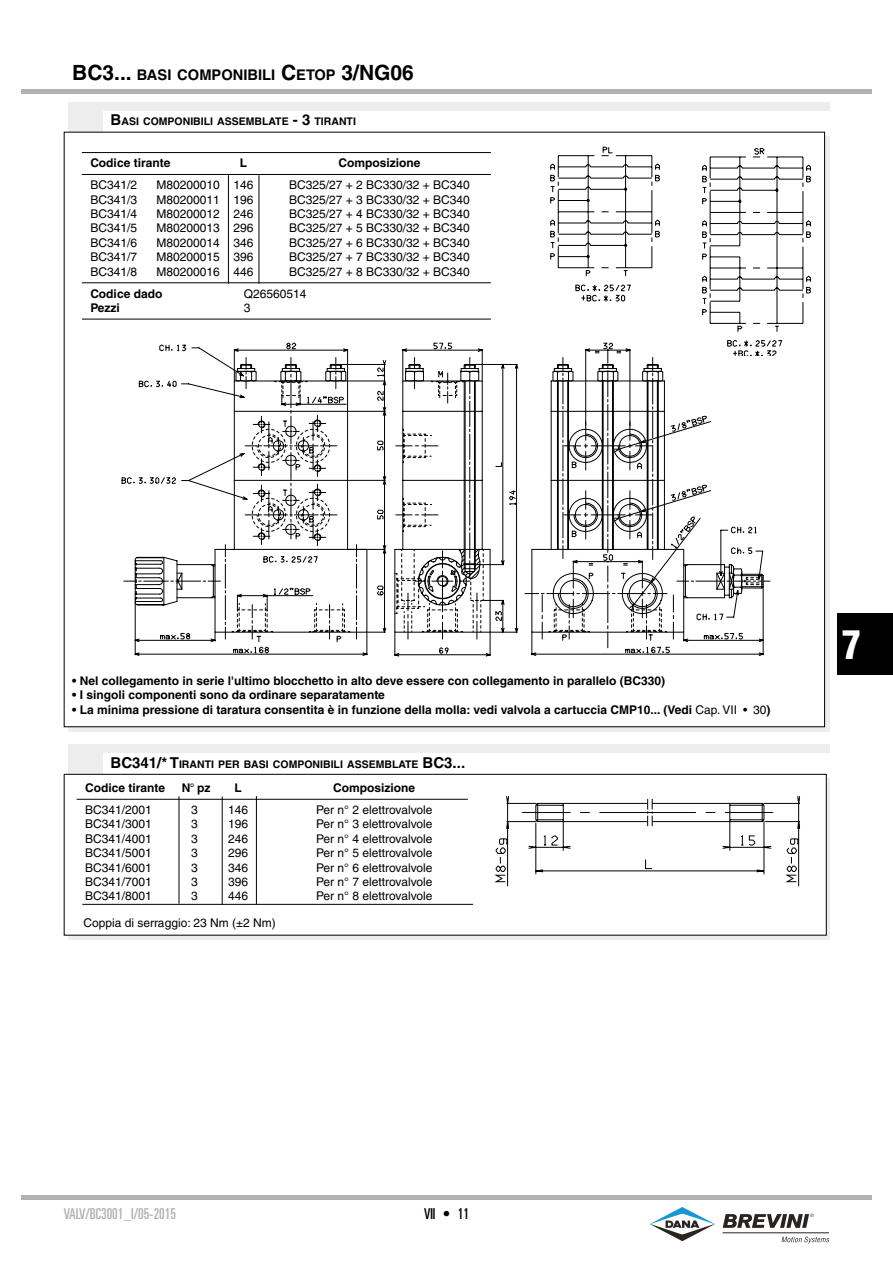
<style>
.page{position:relative;width:893px;height:1263px;background:#fff}
.page>*{position:absolute;margin:0;border:0;box-sizing:border-box;transform-origin:0 0}
.t1{font:900 condensed 39px "Helvetica";color:#fff}
.t2{font:ultra-condensed 15px "Univers";color:#b3b2b2}
.t3{font:ultra-condensed 15px "Univers";color:#000}
.t4{font:700 14.7px "Helvetica";color:#000}
.t5{font:12px "Helvetica";color:#000}
.t6{font:700 12px "Helvetica";color:#000}
.t7{font:700 10.5px "Helvetica";color:#000}
.t8{font:300 4.65px "Helvetica Neue";color:#2b2422}
.s1{font-size:21px}
.s2{font-size:15px}
.s3{font-weight:400}
</style>
<div class="page">
<hr style="left:21px;top:1195px;width:851px;height:4px;background:#b3b2b2">
<div style="left:21px;top:89px;width:851px;height:5px;background:#b3b2b2"></div>
<div style="left:838px;top:613px;width:55px;height:61px;background:#000"></div>
<div style="left:68px;top:744px;width:761px;height:9px;background:#ededed"></div>
<div style="left:68px;top:744px;width:34px;height:30px;background:#ededed"></div>
<div style="left:68px;top:778px;width:761px;height:162px;background:linear-gradient(to right,#ededed,#ededed)"></div>
<div style="left:64px;top:774px;width:762px;height:161px;background:#fff"></div>
<div style="left:64px;top:774px;width:763px;height:161px;border:1px solid #000"></div>
<svg style="left:495px;top:796px;width:305px;height:90px"></svg>
<hr style="left:222px;top:796px;width:1px;height:109px;background:#000">
<hr style="left:256px;top:796px;width:1px;height:108px;background:#000">
<hr style="left:179px;top:796px;width:1px;height:108px;background:#000">
<div style="left:68px;top:102px;width:761px;height:9px;background:#ededed"></div>
<div style="left:68px;top:102px;width:34px;height:30px;background:#ededed"></div>
<svg style="left:124px;top:147px;width:687px;height:509px"></svg>
<hr style="left:228px;top:175px;width:1px;height:109px;background:#000">
<hr style="left:259px;top:175px;width:1px;height:109px;background:#000">
<hr style="left:82px;top:904px;width:391px;height:1px;background:#000">
<hr style="left:77px;top:799px;width:391px;height:1px;background:#000">
<hr style="left:82px;top:152px;width:409px;height:1px;background:#000">
<hr style="left:82px;top:174px;width:409px;height:1px;background:#000">
<hr style="left:82px;top:282px;width:409px;height:1px;background:#000">
<hr style="left:82px;top:319px;width:409px;height:1px;background:#000">
<svg style="left:650px;top:1207px;width:65px;height:35px"></svg>
<svg style="left:781px;top:1236px;width:48px;height:7px"></svg>
<svg style="left:723px;top:1214px;width:86px;height:14px"></svg>
<hr style="left:723px;top:1232px;width:106px;height:1px;background:#2a2421">
<p class="t4" style="left:72px;top:66px;width:343px"><span class="s1">BC3...</span> BASI COMPONIBI LI <span class="s1">C</span>ETOP <span class="s1">3/NG06</span></p>
<p class="t7" style="left:111px;top:115px;width:245px"><span class="s2">B</span>ASI COMPONIBI LI ASSEMBLATE <span class="s2">- 3</span> TIRANTI</p>
<p class="t6" style="left:90px;top:156px;width:82px">Codice tirante</p>
<p class="t6" style="left:240px;top:156px;width:9px">L</p>
<p class="t6" style="left:339px;top:156px;width:84px">Composizione</p>
<p class="t5" style="left:90px;top:178px;width:48px">BC341/2</p>
<p class="t5" style="left:156px;top:178px;width:98px">M80200010 146</p>
<p class="t5" style="left:289px;top:178px;width:182px">BC325/27 + 2 BC330/32 + BC340</p>
<p class="t5" style="left:90px;top:192px;width:48px">BC341/3</p>
<p class="t5" style="left:156px;top:192px;width:98px">M80200011 196</p>
<p class="t5" style="left:289px;top:192px;width:182px">BC325/27 + 3 BC330/32 + BC340</p>
<p class="t5" style="left:90px;top:207px;width:48px">BC341/4</p>
<p class="t5" style="left:156px;top:207px;width:98px">M80200012 246</p>
<p class="t5" style="left:289px;top:207px;width:182px">BC325/27 + 4 BC330/32 + BC340</p>
<p class="t5" style="left:90px;top:221px;width:48px">BC341/5</p>
<p class="t5" style="left:156px;top:221px;width:98px">M80200013 296</p>
<p class="t5" style="left:289px;top:221px;width:182px">BC325/27 + 5 BC330/32 + BC340</p>
<p class="t5" style="left:90px;top:236px;width:48px">BC341/6</p>
<p class="t5" style="left:156px;top:236px;width:98px">M80200014 346</p>
<p class="t5" style="left:289px;top:236px;width:182px">BC325/27 + 6 BC330/32 + BC340</p>
<p class="t5" style="left:90px;top:250px;width:48px">BC341/7</p>
<p class="t5" style="left:156px;top:250px;width:98px">M80200015 396</p>
<p class="t5" style="left:289px;top:250px;width:182px">BC325/27 + 7 BC330/32 + BC340</p>
<p class="t5" style="left:90px;top:264px;width:48px">BC341/8</p>
<p class="t5" style="left:156px;top:264px;width:98px">M80200016 446</p>
<p class="t5" style="left:289px;top:264px;width:182px">BC325/27 + 8 BC330/32 + BC340</p>
<p class="t6" style="left:90px;top:286px;width:74px">Codice dado</p>
<p class="t5" style="left:244px;top:286px;width:64px">Q26560514</p>
<p class="t6" style="left:90px;top:300px;width:31px">Pezzi</p>
<p class="t5" style="left:244px;top:301px;width:8px">3</p>
<p class="t6" style="left:72px;top:673px;width:594px">• Nel collegamento in serie l'ultimo blocchetto in alto deve essere con collegamento in parallelo (BC330)</p>
<p class="t6" style="left:72px;top:688px;width:314px">• I singoli componenti sono da ordinare separatamente</p>
<p class="t6" style="left:72px;top:702px;width:700px">• La minima pressione di taratura consentita è in funzione della molla: vedi valvola a cartuccia CMP10... (Vedi <span class="s3">Cap. VII • 30</span>)</p>
<p class="t7" style="left:111px;top:757px;width:356px"><span class="s2">BC341/* T</span>IRANTI PER BASI COMPONIBI LI ASSEMBLATE <span class="s2">BC3...</span></p>
<p class="t6" style="left:85px;top:781px;width:82px">Codice tirante</p>
<p class="t6" style="left:182px;top:781px;width:30px">N° pz</p>
<p class="t6" style="left:234px;top:781px;width:9px">L</p>
<p class="t6" style="left:333px;top:781px;width:84px">Composizione</p>
<p class="t5" style="left:85px;top:803px;width:68px">BC341/2001</p>
<p class="t5" style="left:191px;top:803px;width:8px">3</p>
<p class="t5" style="left:228px;top:803px;width:22px">146</p>
<p class="t5" style="left:316px;top:803px;width:118px">Per n° 2 elettrovalvole</p>
<p class="t5" style="left:85px;top:817px;width:68px">BC341/3001</p>
<p class="t5" style="left:191px;top:817px;width:8px">3</p>
<p class="t5" style="left:228px;top:817px;width:22px">196</p>
<p class="t5" style="left:316px;top:817px;width:118px">Per n° 3 elettrovalvole</p>
<p class="t5" style="left:85px;top:832px;width:68px">BC341/4001</p>
<p class="t5" style="left:191px;top:832px;width:8px">3</p>
<p class="t5" style="left:228px;top:832px;width:22px">246</p>
<p class="t5" style="left:316px;top:832px;width:118px">Per n° 4 elettrovalvole</p>
<p class="t5" style="left:85px;top:846px;width:68px">BC341/5001</p>
<p class="t5" style="left:191px;top:846px;width:8px">3</p>
<p class="t5" style="left:228px;top:846px;width:22px">296</p>
<p class="t5" style="left:316px;top:846px;width:118px">Per n° 5 elettrovalvole</p>
<p class="t5" style="left:85px;top:860px;width:68px">BC341/6001</p>
<p class="t5" style="left:191px;top:860px;width:8px">3</p>
<p class="t5" style="left:228px;top:860px;width:22px">346</p>
<p class="t5" style="left:316px;top:860px;width:118px">Per n° 6 elettrovalvole</p>
<p class="t5" style="left:85px;top:875px;width:68px">BC341/7001</p>
<p class="t5" style="left:191px;top:875px;width:8px">3</p>
<p class="t5" style="left:228px;top:875px;width:22px">396</p>
<p class="t5" style="left:316px;top:875px;width:118px">Per n° 7 elettrovalvole</p>
<p class="t5" style="left:85px;top:889px;width:68px">BC341/8001</p>
<p class="t5" style="left:191px;top:889px;width:8px">3</p>
<p class="t5" style="left:228px;top:889px;width:22px">446</p>
<p class="t5" style="left:316px;top:889px;width:118px">Per n° 8 elettrovalvole</p>
<p class="t5" style="left:83px;top:915px;width:194px">Coppia di serraggio: 23 Nm (±2 Nm)</p>
<h1 class="t1" style="left:842px;top:620px;width:21px">7</h1>
<p class="t2" style="left:64px;top:1205px;width:114px">VALV/BC3001_I/05-2015</p>
<p class="t8" style="left:810px;top:1213px;width:5px">®</p>
<p class="t3" style="left:424px;top:1205px;width:47px">VII • 11</p>
</div>
